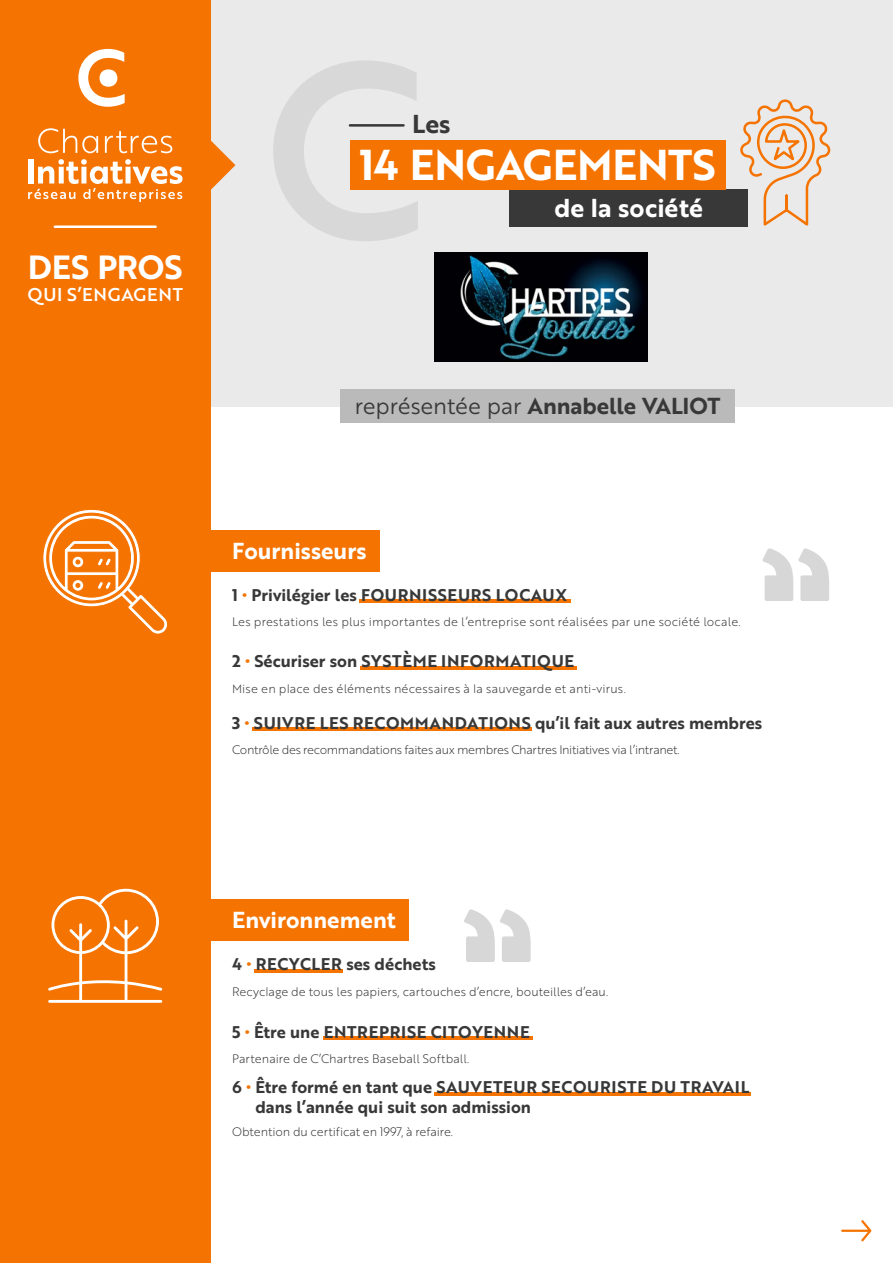
<style>
.page{position:relative;width:893px;height:1263px;background:#fff}
.page>*{position:absolute;margin:0;border:0;box-sizing:border-box;transform-origin:0 0}
.t1{font:42px "Brother 1816 Bold";letter-spacing:-.005em;color:#fff}
.t2{font:32.55px "Brother 1816 Bold";letter-spacing:-.005em;color:#fff}
.t3{font:25.2px "Brother 1816 Bold";color:#fff}
.t4{font:25.2px "Brother 1816 Bold";color:#383838}
.t5{font:22.5px "Brother 1816 Bold";letter-spacing:-.005em;color:#383838}
.t6{font:22.5px "Brother 1816 Bold";color:#fff}
.t7{font:18px "Brother 1816 Medium";letter-spacing:.04em;color:#fff}
.t8{font:16.5px "Brother 1816 Bold";letter-spacing:.035em;color:#383838}
.t9{font:16.5px/19.8px "Brother 1816 Bold";color:#383838}
.t10{font:16.5px "Brother 1816 Bold";letter-spacing:.01em;color:#383838}
.t11{font:12px "Brother 1816 Light";letter-spacing:.005em;color:#383838}
.t12{font:12px "Brother 1816 Light";letter-spacing:-.025em;color:#383838}
.s1{font-family:"Brother 1816 Book"}
.s2{color:#f57300}
</style>
<div class="page">
<div style="left:210px;top:0;width:683px;height:406px;background:#eaeaea"></div>
<svg style="left:841px;top:1220px;width:30px;height:21px"></svg>
<svg style="left:738px;top:99px;width:93px;height:127px"></svg>
<div style="left:510px;top:190px;width:238px;height:37px;background:#383838"></div>
<div style="left:350px;top:140px;width:375px;height:50px;background:#f57300"></div>
<svg style="left:273px;top:61px;width:145px;height:180px"></svg>
<div style="left:0;top:0;width:210px;height:1263px;background:#f57300"></div>
<div style="left:168px;top:530px;width:211px;height:42px;background:#f57300"></div>
<svg style="left:42px;top:509px;width:125px;height:125px"></svg>
<svg style="left:762px;top:548px;width:67px;height:53px"></svg>
<div style="left:340px;top:390px;width:395px;height:33px;background:#bababa"></div>
<hr style="left:360px;top:599px;width:211px;height:4px;background:#f57300">
<hr style="left:361px;top:666px;width:216px;height:4px;background:#f57300">
<hr style="left:253px;top:727px;width:279px;height:4px;background:#f57300">
<div style="left:168px;top:899px;width:240px;height:42px;background:#f57300"></div>
<hr style="left:255px;top:969px;width:88px;height:4px;background:#f57300">
<hr style="left:323px;top:1036px;width:210px;height:4px;background:#f57300">
<hr style="left:435px;top:1092px;width:316px;height:4px;background:#f57300">
<svg style="left:48px;top:889px;width:114px;height:114px"></svg>
<svg style="left:464px;top:909px;width:67px;height:53px"></svg>
<img style="left:434px;top:253px;width:214px;height:109px">
<svg style="left:78px;top:49px;width:47px;height:58px"></svg>
<div style="left:100px;top:69px;width:17px;height:18px;background:#fff;border-radius:50%"></div>
<svg style="left:28px;top:128px;width:207px;height:74px"></svg>
<hr style="left:55px;top:225px;width:101px;height:3px;background:#fff">
<p class="t2" style="left:28px;top:243px;width:156px">DES PROS</p>
<p class="t7" style="left:28px;top:281px;width:157px">QUI S’ENGAGENT</p>
<h3 class="t4" style="left:412px;top:105px;width:40px">Les</h3>
<h1 class="t1" style="left:359px;top:133px;width:358px">14 ENGAGEMENTS</h1>
<h3 class="t3" style="left:555px;top:189px;width:150px">de la société</h3>
<p class="t5" style="left:355px;top:389px;width:367px"><span class="s1">représentée par</span> Annabelle VALIOT</p>
<p class="t6" style="left:232px;top:534px;width:136px">Fournisseurs</p>
<p class="t8" style="left:232px;top:582px;width:337px">1 <span class="s2">•</span> Privilégier les FOURNISSEURS LOCAUX</p>
<p class="t11" style="left:232px;top:613px;width:510px">Les prestations les plus importantes de l’entreprise sont réalisées par une société locale.</p>
<p class="t8" style="left:232px;top:649px;width:344px">2 <span class="s2">•</span> Sécuriser son SYSTÈME INFORMATIQUE</p>
<p class="t11" style="left:232px;top:680px;width:395px">Mise en place des éléments nécessaires à la sauvegarde et anti-virus.</p>
<p class="t10" style="left:232px;top:711px;width:532px">3 <span class="s2">•</span> SUIVRE LES RECOMMANDATIONS qu’il fait aux autres membres</p>
<p class="t12" style="left:232px;top:741px;width:449px">Contrôle des recommandations faites aux membres Chartres Initiatives via l’intranet.</p>
<p class="t6" style="left:232px;top:903px;width:165px">Environnement</p>
<p class="t8" style="left:232px;top:951px;width:205px">4 <span class="s2">•</span> RECYCLER ses déchets</p>
<p class="t11" style="left:232px;top:982px;width:378px">Recyclage de tous les papiers, cartouches d’encre, bouteilles d’eau.</p>
<p class="t8" style="left:232px;top:1019px;width:299px">5 <span class="s2">•</span> Être une ENTREPRISE CITOYENNE</p>
<p class="t11" style="left:232px;top:1049px;width:239px">Partenaire de C’Chartres Baseball Softball.</p>
<p class="t9" style="left:255px;top:1077px;width:495px;text-indent:-23px">6 <span class="s2">•</span> Être formé en tant que SAUVETEUR SECOURISTE DU TRAVAIL dans l’année qui suit son admission</p>
<p class="t11" style="left:232px;top:1123px;width:222px">Obtention du certificat en 1997, à refaire.</p>
</div>
